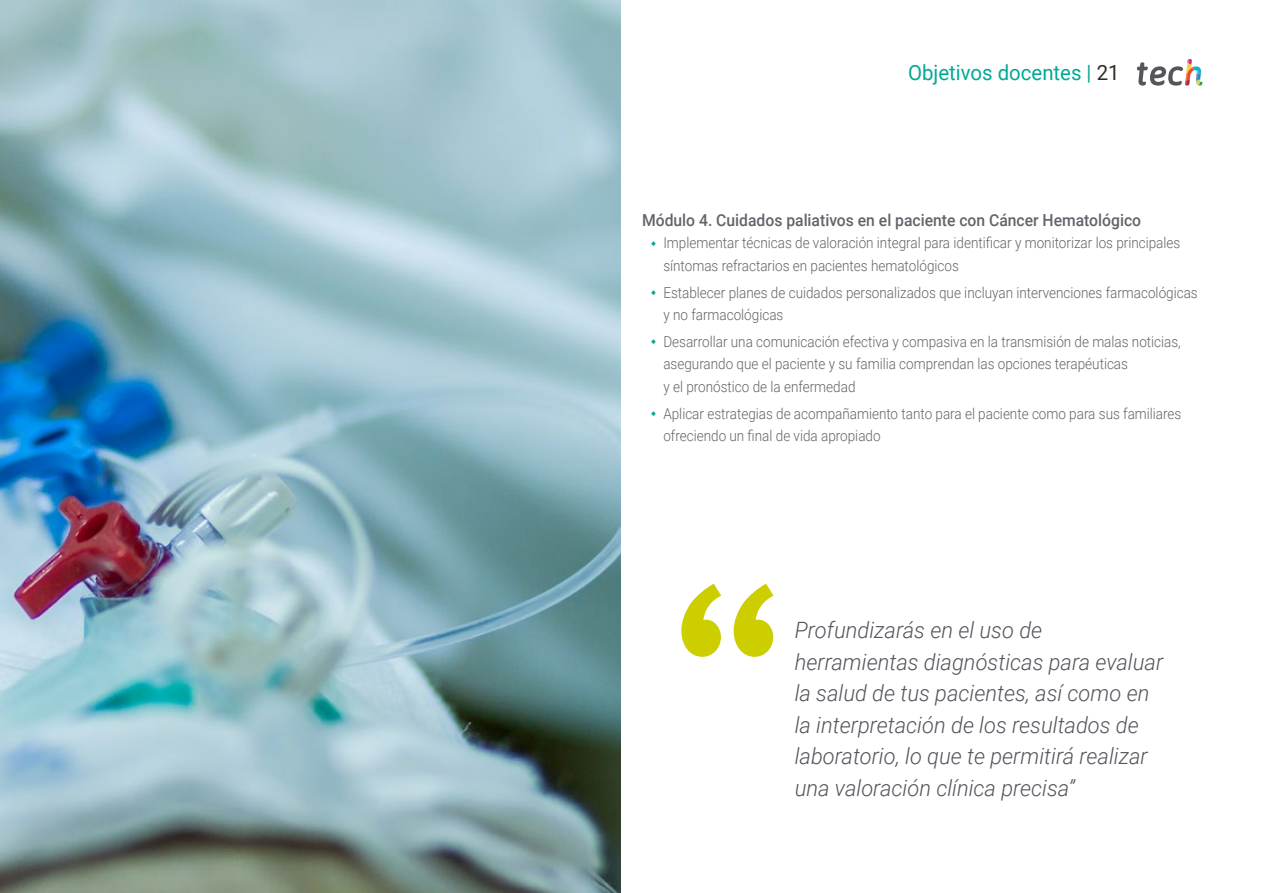
<style>
.page{position:relative;width:1263px;height:893px;background:#fff}
.page>*{position:absolute;margin:0;border:0;box-sizing:border-box;transform-origin:0 0}
.t1{font:italic 300 22.5px/31.5px "Roboto";color:#52555b}
.t2{font:21px "Roboto";color:#00a996}
.t3{font:500 16.5px "Roboto";color:#61646a;scale:.95 1}
.t4{font:300 15px/22.5px "Roboto";color:#61646a;scale:.9 1}
.s1{color:#312e20}
</style>
<div class="page">
<svg style="left:681px;top:584px;width:92px;height:73px"></svg>
<img style="left:0;top:0;width:621px;height:893px">
<svg style="left:1137px;top:59px;width:65px;height:27px"></svg>
<h2 class="t2" style="left:908px;top:57px;width:213px">Objetivos docentes | <span class="s1">21</span></h2>
<p class="t3" style="left:642px;top:209px;width:527px">Módulo 4. Cuidados paliativos en el paciente con Cáncer Hematológico</p>
<p class="t4" style="left:663px;top:231px;width:576px">Implementar técnicas de valoración integral para identificar y monitorizar los principales síntomas refractarios en pacientes hematológicos</p>
<p class="t4" style="left:663px;top:281px;width:595px">Establecer planes de cuidados personalizados que incluyan intervenciones farmacológicas y no farmacológicas</p>
<p class="t4" style="left:663px;top:330px;width:576px">Desarrollar una comunicación efectiva y compasiva en la transmisión de malas noticias, asegurando que el paciente y su familia comprendan las opciones terapéuticas<br>y el pronóstico de la enfermedad</p>
<p class="t4" style="left:663px;top:402px;width:577px">Aplicar estrategias de acompañamiento tanto para el paciente como para sus familiares ofreciendo un final de vida apropiado</p>
<h1 class="t1" style="left:795px;top:613px;width:370px">Profundizarás en el uso de herramientas diagnósticas para evaluar la salud de tus pacientes, así como en la interpretación de los resultados de laboratorio, lo que te permitirá realizar una valoración clínica precisa”</h1>
</div>
